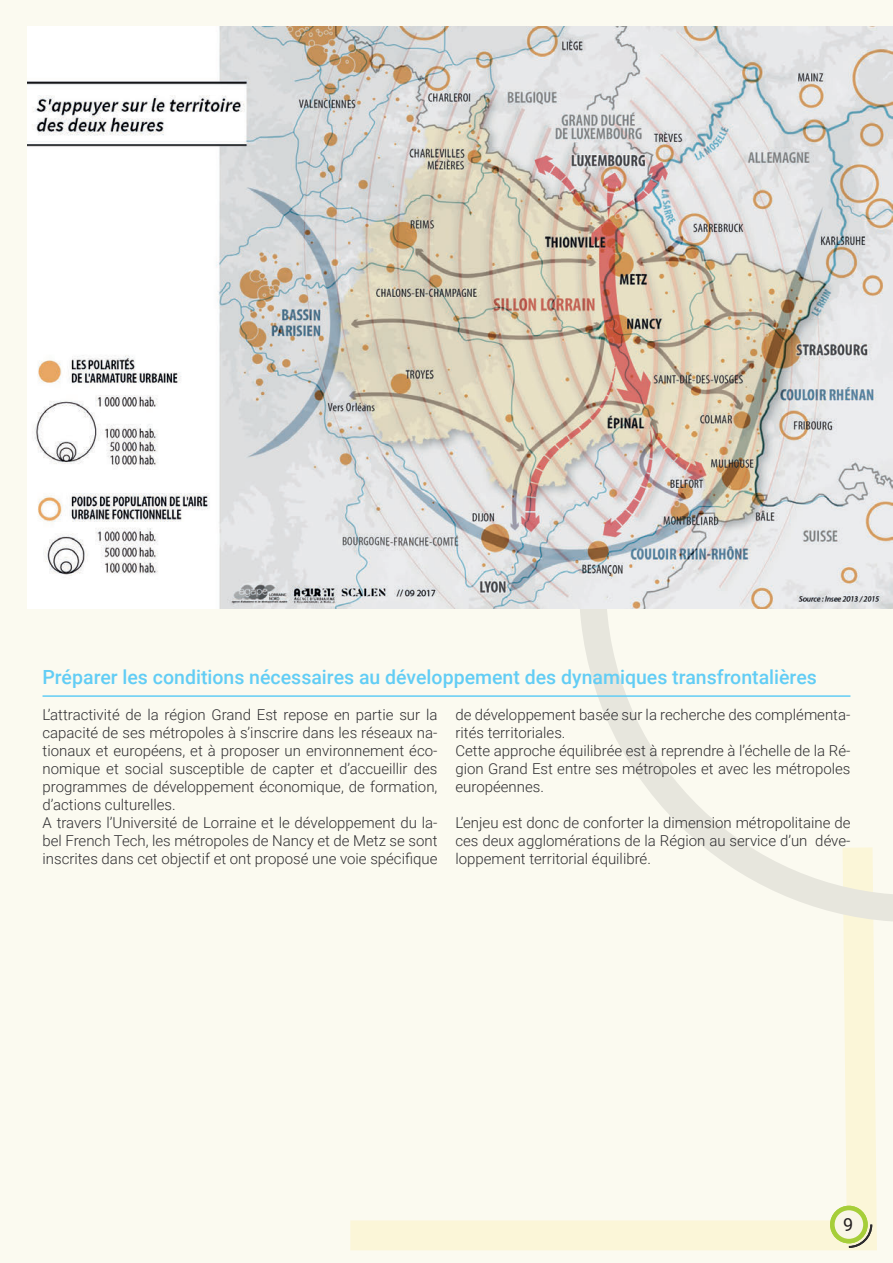
<style>
.page{position:relative;width:893px;height:1263px;background:#fbfaf0}
.page>*{position:absolute;margin:0;border:0;box-sizing:border-box;transform-origin:0 0}
.t1{font:500 19.5px "Roboto";color:#62cdf5}
.t2{font:700 18.15px "Cooper Hewitt";color:#201d1e}
.t3{font:18px "Roboto";color:#231f20}
.t4{font:300 15px/18px "Roboto";color:#2f2e31}
</style>
<div class="page">
<svg style="left:350px;top:923px;width:527px;height:327px"></svg>
<svg style="left:571px;top:608px;width:322px;height:315px"></svg>
<div style="left:830px;top:1206px;width:38px;height:37px;background:#a6ce39;border-radius:50%"></div>
<svg style="left:847px;top:1222px;width:26px;height:27px"></svg>
<div style="left:835px;top:1210px;width:28px;height:29px;background:#f9f6e6;border-radius:50%"></div>
<img style="left:28px;top:27px;width:865px;height:581px">
<hr style="left:43px;top:695px;width:807px;height:2px;background:#62cdf5">
<h1 class="t1" style="left:43px;top:663px;width:776px">Préparer les conditions nécessaires au développement des dynamiques transfrontalières</h1>
<p class="t4" style="left:43px;top:705px;width:396px">L’attractivité de la région Grand Est repose en partie sur la capacité de ses métropoles à s’inscrire dans les réseaux na&shy;tionaux et européens, et à proposer un environnement éco&shy;nomique et social susceptible de capter et d’accueillir des programmes de développement économique, de formation, d’actions culturelles.<br>A travers l’Université de Lorraine et le développement du la&shy;bel French Tech, les métropoles de Nancy et de Metz se sont inscrites dans cet objectif et ont proposé une voie spécifique</p>
<p class="t4" style="left:455px;top:705px;width:396px">de développement basée sur la recherche des complémenta&shy;rités territoriales.<br>Cette approche équilibrée est à reprendre à l’échelle de la Ré&shy;gion Grand Est entre ses métropoles et avec les métropoles européennes.</p>
<p class="t4" style="left:455px;top:813px;width:396px;text-align:justify">L’enjeu est donc de conforter la dimension métropolitaine de ces deux agglomérations de la Région au service d’un déve&shy;loppement territorial équilibré.</p>
<p class="t3" style="left:843px;top:1212px;width:12px">9</p>
<p class="t2" style="left:853px;top:1235px;width:11px;rotate:-180deg">1</p>
</div>
